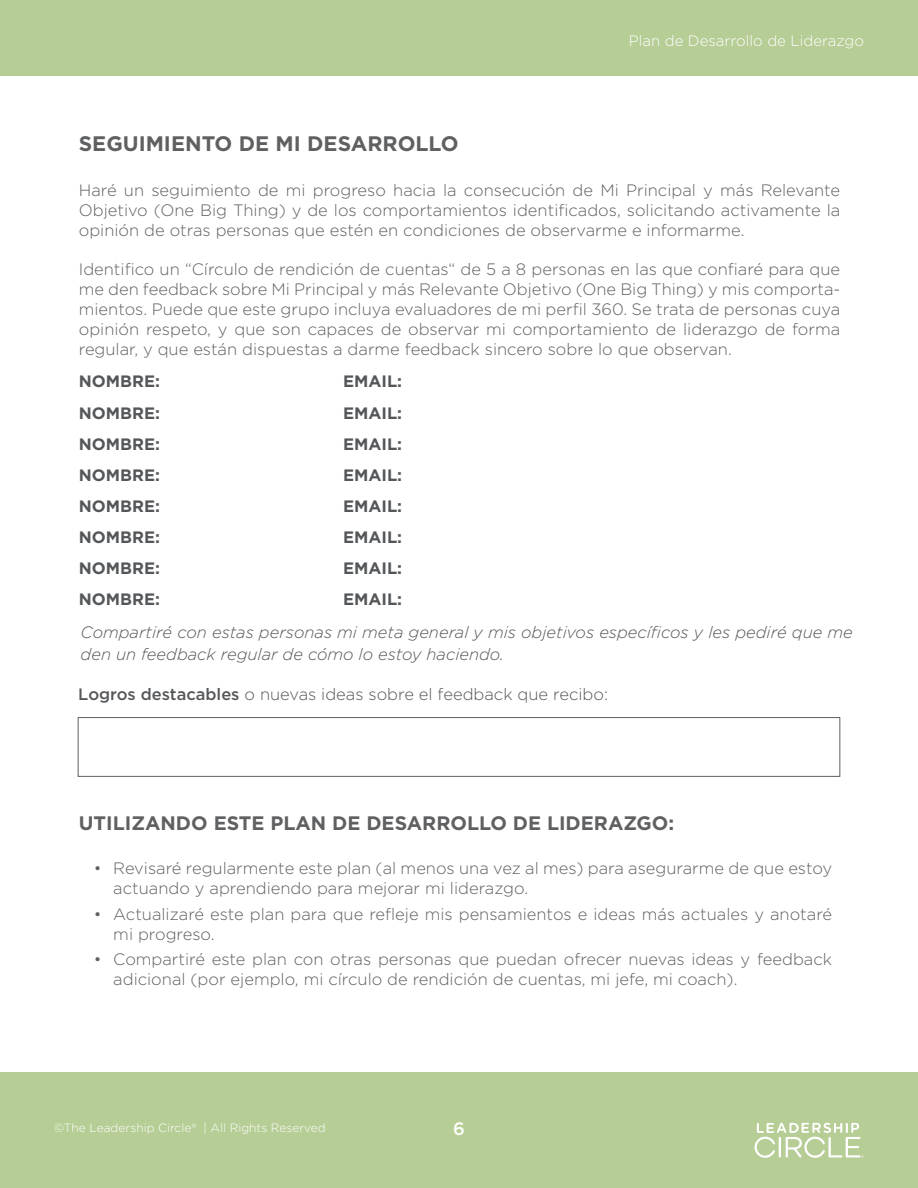
<style>
.page{position:relative;width:918px;height:1188px;background:#fff}
.page>*{position:absolute;margin:0;border:0;box-sizing:border-box;transform-origin:0 0}
.t1{font:700 21px "Gotham";color:#5f6062}
.t2{font:700 19.5px "Gotham";color:#5f6062}
.t3{font:500 18px "Gotham";color:#fff}
.t4{font:300 16.5px/19.8px "Gotham";color:#5f6062}
.t5{font:italic 300 16.5px/22.5px "Gotham";color:#54575a}
.t6{font:700 16.5px/31px "Gotham";color:#54575a;text-align:justify}
.t7{font:300 16.5px "Gotham";color:#54575a}
.t8{font:300 15px "Gotham";color:#fff}
.t9{font:300 12px "Gotham";color:#fff}
.s1{font-weight:500}
</style>
<div class="page">
<div style="left:0;top:0;width:918px;height:76px;background:#b6cd95"></div>
<div style="left:0;top:1073px;width:918px;height:115px;background:#b6cd95"></div>
<svg style="left:755px;top:1123px;width:108px;height:35px"></svg>
<div style="left:78px;top:717px;width:762px;height:60px;border:1px solid #5f6062"></div>
<p class="t8" style="left:629px;top:31px;width:237px">Plan de Desarrollo de Liderazgo</p>
<p class="t1" style="left:79px;top:130px;width:381px">SEGUIMIENTO DE MI DESARROLLO</p>
<p class="t4" style="left:79px;top:180px;width:763px;text-align:justify">Haré un seguimiento de mi progreso hacia la consecución de Mi Principal y más Relevante Objetivo (One Big Thing) y de los comportamientos identificados, solicitando activamente la opinión de otras personas que estén en condiciones de observarme e informarme.</p>
<p class="t4" style="left:79px;top:259px;width:763px;text-align:justify">Identifico un “Círculo de rendición de cuentas“ de 5 a 8 personas en las que confiaré para que me den feedback sobre Mi Principal y más Relevante Objetivo (One Big Thing) y mis comporta&shy;mientos. Puede que este grupo incluya evaluadores de mi perfil 360. Se trata de personas cuya opinión respeto, y que son capaces de observar mi comportamiento de liderazgo de forma regular, y que están dispuestas a darme feedback sincero sobre lo que observan.</p>
<p class="t6" style="left:79px;top:366px;width:83px">NOMBRE:</p>
<p class="t6" style="left:343px;top:366px;width:61px">EMAIL:</p>
<p class="t6" style="left:79px;top:397px;width:83px">NOMBRE:<br>NOMBRE:<br>NOMBRE:<br>NOMBRE:<br>NOMBRE:<br>NOMBRE:<br>NOMBRE:</p>
<p class="t6" style="left:343px;top:397px;width:61px">EMAIL:</p>
<p class="t6" style="left:343px;top:428px;width:61px">EMAIL:</p>
<p class="t6" style="left:343px;top:459px;width:61px">EMAIL:</p>
<p class="t6" style="left:343px;top:490px;width:61px">EMAIL:</p>
<p class="t6" style="left:343px;top:522px;width:61px">EMAIL:</p>
<p class="t6" style="left:343px;top:553px;width:61px">EMAIL:</p>
<p class="t6" style="left:343px;top:584px;width:61px">EMAIL:</p>
<p class="t5" style="left:81px;top:620px;width:774px">Compartiré con estas personas mi meta general y mis objetivos específicos y les pediré que me den un feedback regular de cómo lo estoy haciendo.</p>
<p class="t7" style="left:78px;top:684px;width:531px"><span class="s1">Logros destacables</span> o nuevas ideas sobre el feedback que recibo:</p>
<p class="t2" style="left:79px;top:811px;width:597px">UTILIZANDO ESTE PLAN DE DESARROLLO DE LIDERAZGO:</p>
<p class="t4" style="left:113px;top:858px;width:720px;text-indent:-20px">• Revisaré regularmente este plan (al menos una vez al mes) para asegurarme de que estoy actuando y aprendiendo para mejorar mi liderazgo.</p>
<p class="t4" style="left:113px;top:904px;width:720px;text-indent:-20px">• Actualizaré este plan para que refleje mis pensamientos e ideas más actuales y anotaré mi progreso.</p>
<p class="t4" style="left:113px;top:949px;width:720px;text-indent:-20px">• Compartiré este plan con otras personas que puedan ofrecer nuevas ideas y feedback adicional (por ejemplo, mi círculo de rendición de cuentas, mi jefe, mi coach).</p>
<p class="t9" style="left:54px;top:1120px;width:273px">©The Leadership Circle® | All Rights Reserved</p>
<p class="t3" style="left:453px;top:1116px;width:13px">6</p>
</div>
